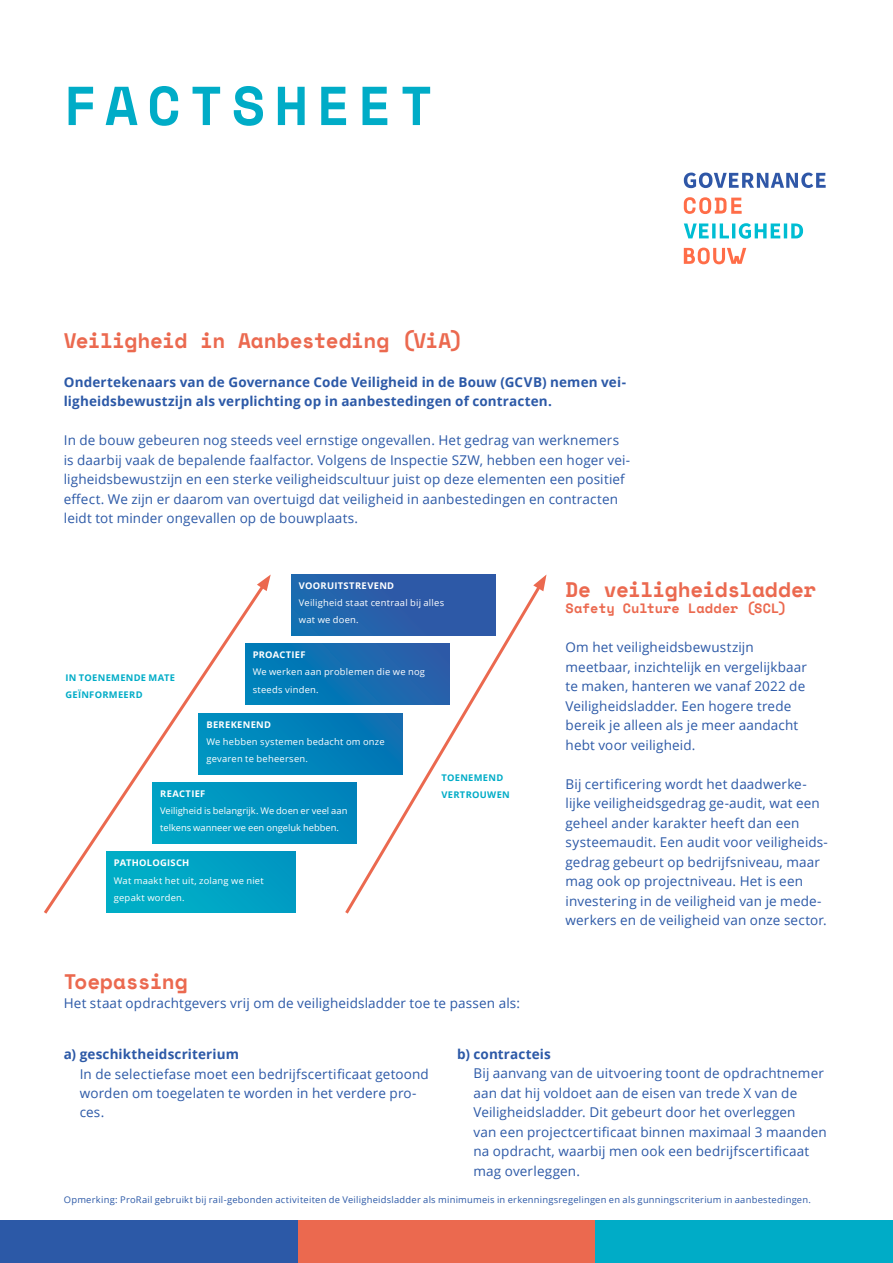
<style>
.page{position:relative;width:893px;height:1263px;background:#fff}
.page>*{position:absolute;margin:0;border:0;box-sizing:border-box;transform-origin:0 0}
.t1{font:700 54.75px "Space Mono";letter-spacing:.16em;color:#00acc7}
.t2{font:700 21px "Space Mono";letter-spacing:-.025em;color:#eb694f}
.t3{font:13.5px/19.5px "Open Sans";letter-spacing:.01em;color:#2c59a7}
.t4{font:700 13.5px/19.5px "Open Sans";letter-spacing:.01em;color:#2c59a7}
.t5{font:700 13.5px "Space Mono";color:#eb694f}
.t6{font:9.15px/17.1px "Open Sans";letter-spacing:.025em;color:#fff}
.t7{font:9.15px "Open Sans";letter-spacing:.025em;color:#2c59a7}
.t8{font:9.15px/17.1px "Open Sans";color:#fff}
.t9{font:700 9.15px "Open Sans";letter-spacing:.03em;color:#fff}
.t10{font:700 9.15px/17.1px "Open Sans";letter-spacing:.03em;color:#00acc7}
</style>
<div class="page">
<div style="left:0;top:1220px;width:298px;height:43px;background:#2c59a7"></div>
<div style="left:298px;top:1220px;width:297px;height:43px;background:#eb694f"></div>
<div style="left:595px;top:1220px;width:298px;height:43px;background:#00acc7"></div>
<div style="left:291px;top:574px;width:204px;height:61px;background:linear-gradient(to bottom,#2761ab,#146fb2)"></div>
<div style="left:245px;top:644px;width:204px;height:61px;background:linear-gradient(to bottom,#0b72b3,#007cb8)"></div>
<div style="left:199px;top:713px;width:204px;height:61px;background:#0082ba"></div>
<div style="left:153px;top:783px;width:204px;height:60px;background:#008dbe"></div>
<div style="left:106px;top:852px;width:189px;height:61px;background:#009ac2"></div>
<svg style="left:44px;top:591px;width:225px;height:323px"></svg>
<svg style="left:257px;top:574px;width:14px;height:17px"></svg>
<svg style="left:342px;top:579px;width:202px;height:335px"></svg>
<svg style="left:533px;top:575px;width:13px;height:16px"></svg>
<svg style="left:684px;top:197px;width:58px;height:17px"></svg>
<svg style="left:684px;top:223px;width:119px;height:16px"></svg>
<svg style="left:684px;top:173px;width:142px;height:15px"></svg>
<svg style="left:684px;top:248px;width:62px;height:16px"></svg>
<h1 class="t1" style="left:64px;top:64px;width:371px">FACTSHEET</h1>
<h2 class="t2" style="left:64px;top:324px;width:401px">Veiligheid in Aanbesteding (ViA)</h2>
<p class="t4" style="left:64px;top:372px;width:564px">Ondertekenaars van de Governance Code Veiligheid in de Bouw (GCVB) nemen vei&shy;ligheidsbewustzijn als verplichting op in aanbestedingen of contracten.</p>
<p class="t3" style="left:64px;top:430px;width:568px">In de bouw gebeuren nog steeds veel ernstige ongevallen. Het gedrag van werknemers is daarbij vaak de bepalende faalfactor. Volgens de Inspectie SZW, hebben een hoger vei&shy;ligheidsbewustzijn en een sterke veiligheidscultuur juist op deze elementen een positief effect. We zijn er daarom van overtuigd dat veiligheid in aanbestedingen en contracten leidt tot minder ongevallen op de bouwplaats.</p>
<p class="t10" style="left:65px;top:669px;width:111px">IN TOENEMENDE MATE<br>GEÏNFORMEERD</p>
<p class="t9" style="left:299px;top:579px;width:97px">VOORUITSTREVEND</p>
<p class="t6" style="left:299px;top:594px;width:147px">Veiligheid staat centraal bij alles wat we doen.</p>
<p class="t9" style="left:253px;top:648px;width:54px">PROACTIEF</p>
<p class="t6" style="left:253px;top:663px;width:174px">We werken aan problemen die we nog steeds vinden.</p>
<p class="t9" style="left:206px;top:718px;width:66px">BEREKENEND</p>
<p class="t6" style="left:206px;top:733px;width:180px">We hebben systemen bedacht om onze gevaren te beheersen.</p>
<p class="t9" style="left:160px;top:787px;width:47px">REACTIEF</p>
<p class="t8" style="left:160px;top:802px;width:189px">Veiligheid is belangrijk. We doen er veel aan telkens wanneer we een ongeluk hebben.</p>
<p class="t9" style="left:114px;top:857px;width:77px">PATHOLOGISCH</p>
<p class="t6" style="left:114px;top:871px;width:151px">Wat maakt het uit, zolang we niet gepakt worden.</p>
<p class="t10" style="left:441px;top:769px;width:70px">TOENEMEND<br>VERTROUWEN</p>
<h2 class="t2" style="left:566px;top:574px;width:252px">De veiligheidsladder</h2>
<p class="t5" style="left:566px;top:598px;width:223px">Safety Culture Ladder (SCL)</p>
<p class="t3" style="left:566px;top:637px;width:243px">Om het veiligheidsbewustzijn meetbaar, inzichtelijk en vergelijkbaar te maken, hanteren we vanaf 2022 de Veiligheidsladder. Een hogere trede bereik je alleen als je meer aandacht hebt voor veiligheid.</p>
<p class="t3" style="left:566px;top:774px;width:264px">Bij certificering wordt het daadwerke&shy;lijke veiligheidsgedrag ge-audit, wat een geheel ander karakter heeft dan een systeemaudit. Een audit voor veiligheids&shy;gedrag gebeurt op bedrijfsniveau, maar mag ook op projectniveau. Het is een investering in de veiligheid van je mede&shy;werkers en de veiligheid van onze sector.</p>
<h2 class="t2" style="left:64px;top:965px;width:125px">Toepassing</h2>
<p class="t3" style="left:64px;top:993px;width:458px">Het staat opdrachtgevers vrij om de veiligheidsladder toe te passen als:</p>
<p class="t4" style="left:64px;top:1044px;width:177px">a) geschiktheidscriterium</p>
<p class="t3" style="left:80px;top:1063px;width:351px">In de selectiefase moet een bedrijfscertificaat getoond worden om toegelaten te worden in het verdere pro&shy;ces.</p>
<p class="t4" style="left:457px;top:1044px;width:95px">b) contracteis</p>
<p class="t3" style="left:473px;top:1063px;width:355px">Bij aanvang van de uitvoering toont de opdrachtnemer aan dat hij voldoet aan de eisen van trede X van de Veiligheidsladder. Dit gebeurt door het overleggen<br>van een projectcertificaat binnen maximaal 3 maanden na opdracht, waarbij men ook een bedrijfscertificaat mag overleggen.</p>
<p class="t7" style="left:64px;top:1193px;width:749px">Opmerking: ProRail gebruikt bij rail-gebonden activiteiten de Veiligheidsladder als minimumeis in erkenningsregelingen en als gunningscriterium in aanbestedingen.</p>
</div>
